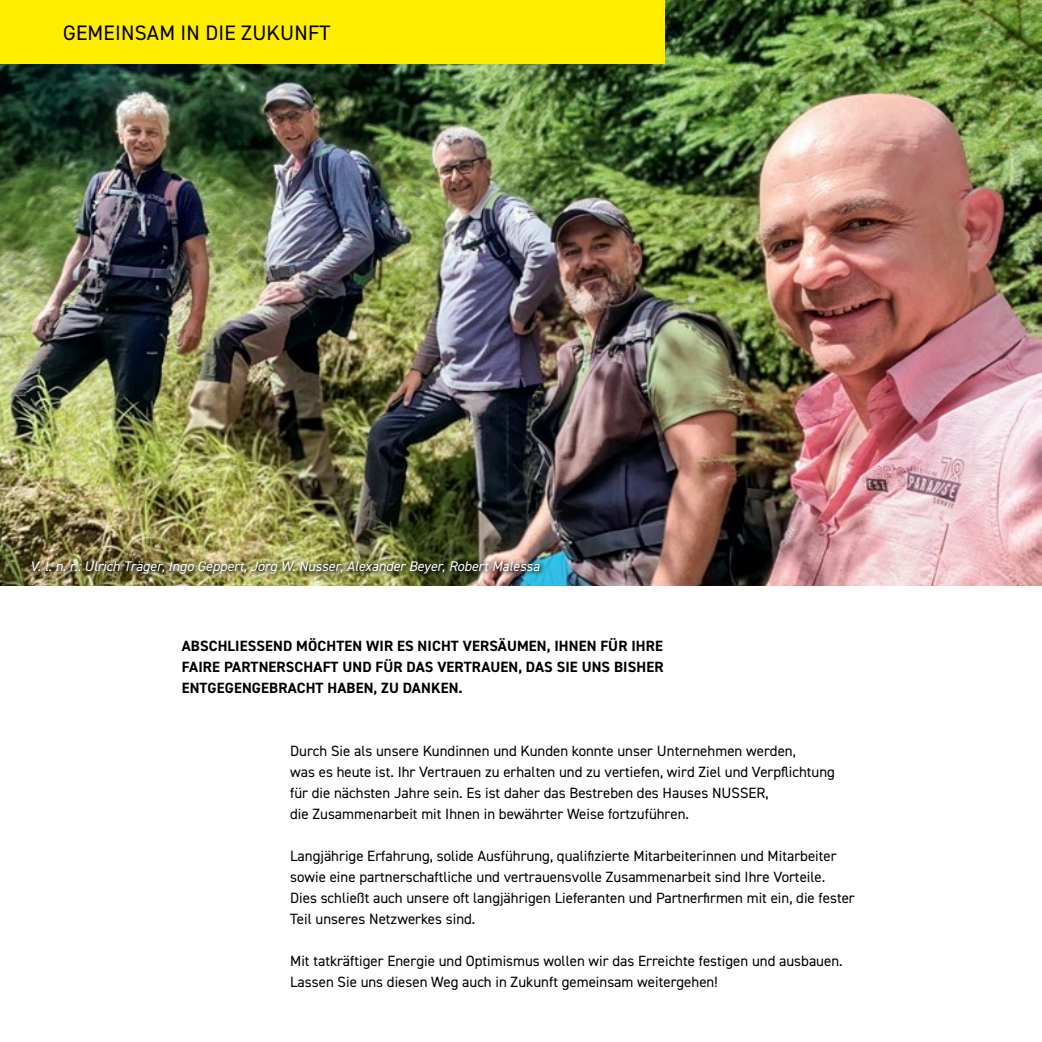
<style>
.page{position:relative;width:1042px;height:1042px;background:#fff}
.page>*{position:absolute;margin:0;border:0;box-sizing:border-box;transform-origin:0 0}
.t1{font:21px "DIN2014";letter-spacing:.01em;color:#000}
.t2{font:14.88px/21px "DIN2014";color:#000}
.t3{font:700 14.88px/21px "DIN2014";letter-spacing:.01em;color:#000;text-align:justify}
.t4{font:italic 14px "DIN2014";color:#fff}
</style>
<div class="page">
<img style="left:0;top:0;width:1042px;height:585px">
<div style="left:0;top:0;width:665px;height:63px;background:#ffed00"></div>
<img style="left:28px;top:558px;width:517px;height:21px">
<h1 class="t1" style="left:63px;top:19px;width:269px">GEMEINSAM IN DIE ZUKUNFT</h1>
<p class="t4" style="left:30px;top:557px;width:511px">V. l. n. r.: Ulrich Träger, Ingo Geppert, Jörg W. Nusser, Alexander Beyer, Robert Malessa</p>
<p class="t3" style="left:182px;top:635px;width:483px">ABSCHLIESSEND MÖCHTEN WIR ES NICHT VERSÄUMEN, IHNEN FÜR IHRE FAIRE PARTNERSCHAFT UND FÜR DAS VERTRAUEN, DAS SIE UNS BISHER ENTGEGENGEBRACHT HABEN, ZU DANKEN.</p>
<p class="t2" style="left:290px;top:740px;width:546px">Durch Sie als unsere Kundinnen und Kunden konnte unser Unternehmen werden,<br>was es heute ist. Ihr Vertrauen zu erhalten und zu vertiefen, wird Ziel und Verpflichtung für die nächsten Jahre sein. Es ist daher das Bestreben des Hauses NUSSER,<br>die Zusammenarbeit mit Ihnen in bewährter Weise fortzuführen.</p>
<p class="t2" style="left:290px;top:845px;width:566px">Langjährige Erfahrung, solide Ausführung, qualifizierte Mitarbeiterinnen und Mitarbeiter sowie eine partnerschaftliche und vertrauensvolle Zusammenarbeit sind Ihre Vorteile.<br>Dies schließt auch unsere oft langjährigen Lieferanten und Partnerfirmen mit ein, die fester Teil unseres Netzwerkes sind.</p>
<p class="t2" style="left:290px;top:950px;width:554px">Mit tatkräftiger Energie und Optimismus wollen wir das Erreichte festigen und ausbauen.<br>Lassen Sie uns diesen Weg auch in Zukunft gemeinsam weitergehen!</p>
</div>
